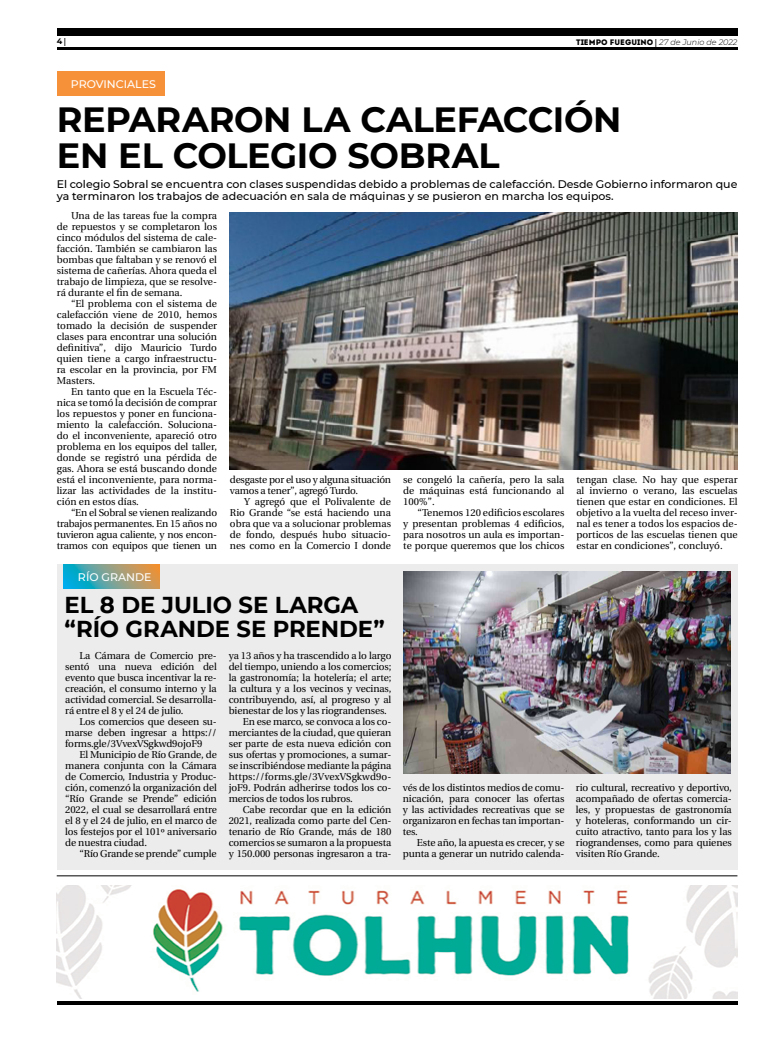
<style>
.page{position:relative;width:780px;height:1049px;background:#fff}
.page>*{position:absolute;margin:0;border:0;box-sizing:border-box;transform-origin:0 0}
.t1{font:700 35px/36px "Montserrat";letter-spacing:-.01em;color:#000}
.t2{font:700 23px/24px "Montserrat";letter-spacing:-.005em;color:#000}
.t3{font:500 11px/12px "Montserrat";color:#000}
.t4{font:500 11px "Montserrat";color:#fff}
.t5{font:10px/11px "Utopia";letter-spacing:-.01em;color:#000;text-align:justify}
.t6{font:10px "Utopia";letter-spacing:.01em;color:#000}
.t7{font:italic 300 8px "Montserrat";color:#000}
.t8{font:700 8px "Montserrat";color:#000}
.s1{font-family:"Utopia"}
.s2{font-family:"Intro";font-weight:400;font-style:normal}
.s3{font-family:"Utopia";font-weight:700;font-style:normal}
</style>
<div class="page">
<hr style="left:57px;top:48px;width:680px;height:2px;background:#000">
<div style="left:57px;top:28px;width:680px;height:7px;background:#000"></div>
<hr style="left:57px;top:1001px;width:680px;height:4px;background:#000">
<img style="left:57px;top:885px;width:680px;height:114px">
<hr style="left:57px;top:875px;width:680px;height:1px;background:#000">
<div style="left:57px;top:564px;width:680px;height:306px;background:#ececed"></div>
<svg style="left:64px;top:564px;width:96px;height:24px"></svg>
<img style="left:403px;top:571px;width:328px;height:203px">
<div style="left:57px;top:72px;width:107px;height:24px;background:#f79139"></div>
<img style="left:230px;top:213px;width:507px;height:256px">
<p class="t8" style="left:57px;top:35px;width:11px">4 <span class="s1">|</span></p>
<p class="t7" style="left:576px;top:36px;width:163px"><span class="s2">TIEMPO FUEGUINO</span> <span class="s3">|</span> 27 de Junio de 2022</p>
<p class="t4" style="left:71px;top:76px;width:86px">PROVINCIALES</p>
<h1 class="t1" style="left:57px;top:100px;width:566px">REPARARON LA CALEFACCIÓN<br>EN EL COLEGIO SOBRAL</h1>
<p class="t3" style="left:57px;top:177px;width:682px">El colegio Sobral se encuentra con clases suspendidas debido a problemas de calefacción. Desde Gobierno informaron que ya terminaron los trabajos de adecuación en sala de máquinas y se pusieron en marcha los equipos.</p>
<p class="t5" style="left:57px;top:210px;width:162px;text-indent:14px">Una de las tareas fue la compra de repuestos y se completaron los cinco módulos del sistema de cale&shy;facción. También se cambiaron las bombas que faltaban y se renovó el sistema de cañerías. Ahora queda el trabajo de limpieza, que se resolve&shy;rá durante el fin de semana.</p>
<p class="t5" style="left:57px;top:298px;width:162px;text-indent:14px">“El problema con el sistema de calefacción viene de 2010, hemos tomado la decisión de suspender clases para encontrar una solución definitiva”, dijo Mauricio Turdo quien tiene a cargo infraestructu&shy;ra escolar en la provincia, por FM Masters.</p>
<p class="t5" style="left:57px;top:386px;width:162px;text-indent:14px">En tanto que en la Escuela Téc&shy;nica se tomó la decisión de comprar los repuestos y poner en funciona&shy;miento la calefacción. Soluciona&shy;do el inconveniente, apareció otro problema en los equipos del taller, donde se registró una pérdida de gas. Ahora se está buscando donde está el inconveniente, para norma&shy;lizar las actividades de la institu&shy;ción en estos días.</p>
<p class="t5" style="left:57px;top:507px;width:162px;text-indent:14px">“En el Sobral se vienen realizando trabajos permanentes. En 15 años no tuvieron agua caliente, y nos encon&shy;tramos con equipos que tienen un</p>
<p class="t4" style="left:78px;top:569px;width:75px">RÍO GRANDE</p>
<p class="t5" style="left:230px;top:474px;width:163px">desgaste por el uso y alguna situación vamos a tener”, agregó Turdo.</p>
<p class="t5" style="left:230px;top:496px;width:163px;text-indent:14px">Y agregó que el Polivalente de Rio Grande “se está haciendo una obra que va a solucionar problemas de fondo, después hubo situacio&shy;nes como en la Comercio I donde</p>
<h2 class="t2" style="left:64px;top:592px;width:322px">EL 8 DE JULIO SE LARGA “RÍO GRANDE SE PRENDE”</h2>
<p class="t5" style="left:65px;top:650px;width:153px;text-indent:14px">La Cámara de Comercio pre&shy;sentó una nueva edición del evento que busca incentivar la re&shy;creación, el consumo interno y la actividad comercial. Se desarrolla&shy;rá entre el 8 y el 24 de julio.</p>
<p class="t5" style="left:65px;top:716px;width:153px;text-indent:14px">Los comercios que deseen su&shy;marse deben ingresar a https:// forms.gle/3VvexVSgkwd9ojoF9</p>
<p class="t5" style="left:65px;top:749px;width:153px;text-indent:14px">El Municipio de Río Grande, de manera conjunta con la Cámara de Comercio, Industria y Produc&shy;ción, comenzó la organización del “Río Grande se Prende” edición 2022, el cual se desarrollará entre el 8 y el 24 de julio, en el marco de los festejos por el 101º aniversario de nuestra ciudad.</p>
<p class="t5" style="left:79px;top:848px;width:139px">“Río Grande se prende” cumple</p>
<p class="t5" style="left:229px;top:650px;width:164px">ya 13 años y ha trascendido a lo largo</p>
<p class="t5" style="left:229px;top:661px;width:164px">del tiempo, uniendo a los comercios;</p>
<p class="t5" style="left:229px;top:672px;width:164px">la gastronomía; la hotelería; el arte;</p>
<p class="t5" style="left:229px;top:683px;width:164px">la cultura y a los vecinos y vecinas,</p>
<p class="t5" style="left:229px;top:694px;width:164px">contribuyendo, así, al progreso y al</p>
<p class="t5" style="left:229px;top:705px;width:160px">bienestar de los y las riograndenses.</p>
<p class="t5" style="left:243px;top:716px;width:150px">En ese marco, se convoca a los co-</p>
<p class="t5" style="left:229px;top:727px;width:164px">merciantes de la ciudad, que quieran</p>
<p class="t5" style="left:229px;top:738px;width:164px">ser parte de esta nueva edición con</p>
<p class="t5" style="left:229px;top:749px;width:164px">sus ofertas y promociones, a sumar-</p>
<p class="t5" style="left:229px;top:760px;width:164px">se inscribiéndose mediante la página</p>
<p class="t6" style="left:229px;top:771px;width:164px">https://forms.gle/3VvexVSgkwd9o-</p>
<p class="t5" style="left:229px;top:782px;width:164px">joF9. Podrán adherirse todos los co-</p>
<p class="t5" style="left:229px;top:793px;width:126px">mercios de todos los rubros.</p>
<p class="t5" style="left:243px;top:804px;width:150px">Cabe recordar que en la edición</p>
<p class="t5" style="left:229px;top:815px;width:164px">2021, realizada como parte del Cen-</p>
<p class="t5" style="left:229px;top:826px;width:164px">tenario de Río Grande, más de 180</p>
<p class="t5" style="left:229px;top:837px;width:164px">comercios se sumaron a la propuesta</p>
<p class="t5" style="left:229px;top:848px;width:164px">y 150.000 personas ingresaron a tra-</p>
<p class="t5" style="left:403px;top:474px;width:163px">se congeló la cañería, pero la sala de máquinas está funcionando al 100%”.</p>
<p class="t5" style="left:403px;top:507px;width:163px;text-indent:14px">“Tenemos 120 edificios escolares y presentan problemas 4 edificios, para nosotros un aula es importan&shy;te porque queremos que los chicos</p>
<p class="t5" style="left:403px;top:782px;width:163px">vés de los distintos medios de comu&shy;nicación, para conocer las ofertas y las actividades recreativas que se organizaron en fechas tan importan&shy;tes.</p>
<p class="t5" style="left:403px;top:837px;width:163px;text-align:right">Este año, la apuesta es crecer, y se punta a generar un nutrido calenda-</p>
<p class="t5" style="left:576px;top:474px;width:163px">tengan clase. No hay que esperar al invierno o verano, las escuelas tienen que estar en condiciones. El objetivo a la vuelta del receso inver&shy;nal es tener a todos los espacios de&shy;porticos de las escuelas tienen que estar en condiciones”, concluyó.</p>
<p class="t5" style="left:576px;top:782px;width:157px">rio cultural, recreativo y deportivo, acompañado de ofertas comercia&shy;les, y propuestas de gastronomía y hoteleras, conformando un cir&shy;cuito atractivo, tanto para los y las riograndenses, como para quienes visiten Río Grande.</p>
</div>
